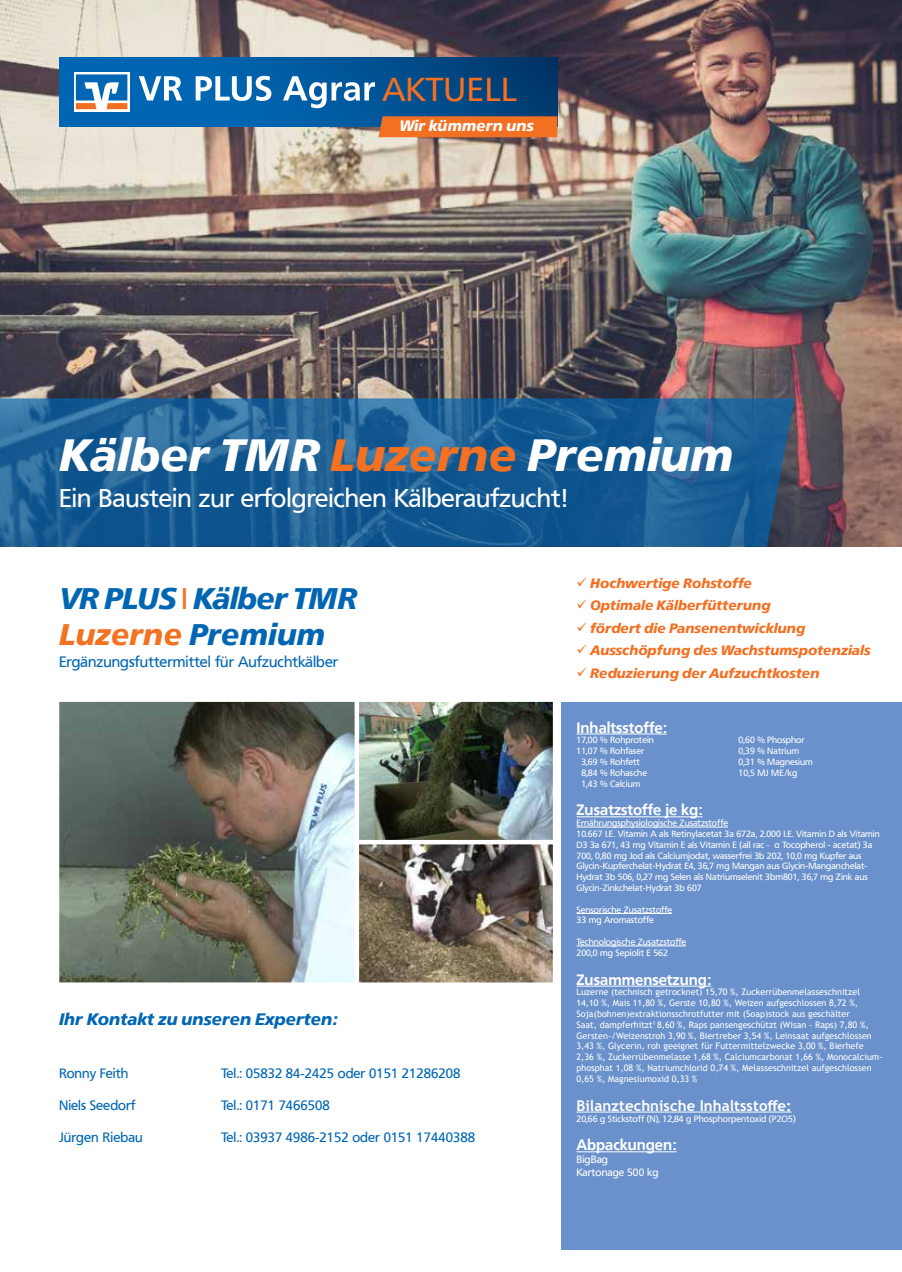
<style>
.page{position:relative;width:902px;height:1272px;background:#fff}
.page>*{position:absolute;margin:0;border:0;box-sizing:border-box;transform-origin:0 0}
.t1{font:italic 700 45px "Frutiger VR";color:#fff}
.t2{font:33px "Frutiger VR";color:#f36f21}
.t3{font:italic 700 29.7px/35.7px "Frutiger VR";color:#0066b3}
.t4{font:25.5px "Frutiger VR";color:#fff}
.t5{font:italic 700 16.5px "Frutiger VR";color:#0066b3}
.t6{font:700 15px "Frutiger VR";color:#fff}
.t7{font:15px "Frutiger VR";color:#0066b3}
.t8{font:700 15px "Trebuchet MS";color:#fff}
.t9{font:italic 700 15px "Frutiger VR";color:#fff}
.t10{font:italic 700 13.5px "Frutiger VR";color:#f36f21}
.t11{font:13.5px "Frutiger VR";color:#0066b3}
.t12{font:10.5px/12.6px "Frutiger VR";color:#fff}
.t13{font:9px/10.8px "Frutiger VR";color:#fff}
.t14{font:9px/10.8px "Trebuchet MS";color:#fff}
.s1{color:#f37121}
.s2{font-weight:400;font-style:normal;color:#f37121}
.s3{font-family:"Trebuchet MS"}
</style>
<div class="page">
<img style="left:0;top:0;width:901px;height:546px">
<div style="left:561px;top:702px;width:340px;height:547px;background:#6a91cb"></div>
<hr style="left:576px;top:733px;width:90px;height:1px;background:#fff">
<hr style="left:576px;top:816px;width:126px;height:1px;background:#fff">
<hr style="left:576px;top:826px;width:152px;height:1px;background:#fff">
<hr style="left:576px;top:913px;width:96px;height:1px;background:#fff">
<hr style="left:576px;top:945px;width:110px;height:1px;background:#fff">
<hr style="left:576px;top:985px;width:135px;height:1px;background:#fff">
<hr style="left:576px;top:1111px;width:215px;height:1px;background:#fff">
<hr style="left:576px;top:1151px;width:100px;height:1px;background:#fff">
<svg style="left:0;top:398px;width:794px;height:148px;background:#1b5e94"></svg>
<svg style="left:59px;top:57px;width:498px;height:70px;background:#015698"></svg>
<div style="left:378px;top:116px;width:179px;height:21px;background:#f36f21"></div>
<svg style="left:74px;top:72px;width:55px;height:39px"></svg>
<svg style="left:76px;top:74px;width:51px;height:35px"></svg>
<svg style="left:139px;top:76px;width:43px;height:24px"></svg>
<svg style="left:196px;top:76px;width:75px;height:25px"></svg>
<svg style="left:283px;top:76px;width:92px;height:32px"></svg>
<img style="left:60px;top:702px;width:294px;height:279px">
<div style="left:55px;top:697px;width:310px;height:289px;border:4px solid #fff"></div>
<img style="left:359px;top:702px;width:193px;height:137px">
<div style="left:354px;top:697px;width:203px;height:161px;border:4px solid #fff"></div>
<img style="left:359px;top:844px;width:193px;height:137px">
<div style="left:354px;top:839px;width:203px;height:147px;border:4px solid #fff"></div>
<h2 class="t2" style="left:382px;top:70px;width:137px">aktuell</h2>
<h3 class="t9" style="left:399px;top:117px;width:136px">Wir kümmern uns</h3>
<h1 class="t1" style="left:59px;top:428px;width:676px">Kälber TMR <span class="s1">Luzerne</span> Premium</h1>
<h3 class="t4" style="left:59px;top:483px;width:509px">Ein Baustein zur erfolgreichen Kälberaufzucht!</h3>
<h3 class="t3" style="left:59px;top:581px;width:300px">VR PLUS <span class="s2">I</span> Kälber TMR<br><span class="s1">Luzerne</span> Premium</h3>
<h3 class="t7" style="left:59px;top:653px;width:280px">Ergänzungsfuttermittel für Aufzuchtkälber</h3>
<h3 class="t5" style="left:59px;top:1009px;width:280px">Ihr Kontakt zu unseren Experten:</h3>
<h3 class="t11" style="left:59px;top:1064px;width:71px">Ronny Feith</h3>
<h3 class="t11" style="left:221px;top:1064px;width:241px">Tel.: 05832 84-2425 oder 0151 21286208</h3>
<h3 class="t11" style="left:59px;top:1097px;width:78px">Niels Seedorf</h3>
<h3 class="t11" style="left:221px;top:1097px;width:110px">Tel.: 0171 7466508</h3>
<h3 class="t11" style="left:59px;top:1129px;width:85px">Jürgen Riebau</h3>
<h3 class="t11" style="left:221px;top:1129px;width:255px">Tel.: 03937 4986-2152 oder 0151 17440388</h3>
<h3 class="t10" style="left:576px;top:575px;width:177px">✓ Hochwertige Rohstoffe</h3>
<h3 class="t10" style="left:576px;top:597px;width:196px">✓ Optimale Kälberfütterung</h3>
<h3 class="t10" style="left:576px;top:620px;width:230px">✓ fördert die Pansenentwicklung</h3>
<h3 class="t10" style="left:576px;top:642px;width:295px">✓ Ausschöpfung des Wachstumspotenzials</h3>
<h3 class="t10" style="left:576px;top:665px;width:244px">✓ Reduzierung der Aufzuchtkosten</h3>
<h3 class="t6" style="left:576px;top:718px;width:92px">Inhaltsstoffe:</h3>
<p class="t13" style="left:576px;top:734px;width:79px">17,00 % Rohprotein</p>
<p class="t13" style="left:738px;top:734px;width:67px">0,60 % Phosphor</p>
<p class="t13" style="left:576px;top:745px;width:69px">11,07 % Rohfaser</p>
<p class="t13" style="left:738px;top:745px;width:62px">0,39 % Natrium</p>
<p class="t13" style="left:581px;top:756px;width:60px">3,69 % Rohfett</p>
<p class="t13" style="left:738px;top:756px;width:76px">0,31 % Magnesium</p>
<p class="t13" style="left:581px;top:767px;width:67px">8,84 % Rohasche</p>
<p class="t13" style="left:738px;top:767px;width:60px">10,5 MJ ME/kg</p>
<p class="t13" style="left:581px;top:778px;width:61px">1,43 % Calcium</p>
<h3 class="t6" style="left:576px;top:801px;width:127px">Zusatzstoffe je kg:</h3>
<p class="t13" style="left:576px;top:817px;width:305px">Ernährungsphysiologische Zusatzstoffe<br>10.667 I.E. Vitamin A als Retinylacetat 3a 672a, 2.000 I.E. Vitamin D als Vitamin D3 3a 671, 43 mg Vitamin E als Vitamin E (all rac - α<span class="s3">α</span> Tocopherol - acetat) 3a 700, 0,80 mg Jod als Calciumjodat, wasserfrei 3b 202, 10,0 mg Kupfer aus Glycin-Kupferchelat-Hydrat E4, 36,7 mg Mangan aus Glycin-Manganchelat-Hydrat 3b 506, 0,27 mg Selen als Natriumselenit 3bm801, 36,7 mg Zink aus Glycin-Zinkchelat-Hydrat 3b 607</p>
<p class="t13" style="left:576px;top:904px;width:97px">Sensorische Zusatzstoffe<br>33 mg Aromastoffe</p>
<p class="t13" style="left:576px;top:936px;width:111px">Technologische Zusatzstoffe<br>200,0 mg Sepiolit E 562</p>
<h3 class="t6" style="left:576px;top:970px;width:136px">Zusammensetzung:</h3>
<p class="t14" style="left:576px;top:986px;width:308px">Luzerne (technisch getrocknet) 15,70 %, Zuckerrübenmelasseschnitzel 14,10 %, Mais 11,80 %, Gerste 10,80 %, Weizen aufgeschlossen 8,72 %, Soja(bohnen)extraktionsschrotfutter mit (Soap)stock aus geschälter<br>Saat, dampferhitzt<sup>1</sup> 8,60 %, Raps pansengeschützt (Wisan - Raps) 7,80 %, Gersten-/Weizenstroh 3,90 %, Biertreber 3,54 %, Leinsaat aufgeschlossen 3,43 %, Glycerin, roh geeignet für Futtermittelzwecke 3,00 %, Bierhefe 2,36 %, Zuckerrübenmelasse 1,68 %, Calciumcarbonat 1,66 %, Monocalcium&shy;phosphat 1,08 %, Natriumchlorid 0,74 %, Melasseschnitzel aufgeschlossen 0,65 %, Magnesiumoxid 0,33 %</p>
<h3 class="t8" style="left:576px;top:1095px;width:217px">Bilanztechnische Inhaltsstoffe:</h3>
<p class="t13" style="left:576px;top:1112px;width:221px">20,66 g Stickstoff (N), 12,84 g Phosphorpentoxid (P2O5)</p>
<h3 class="t6" style="left:576px;top:1135px;width:101px">Abpackungen:</h3>
<p class="t12" style="left:576px;top:1152px;width:84px">BigBag<br>Kartonage 500 kg</p>
</div>
